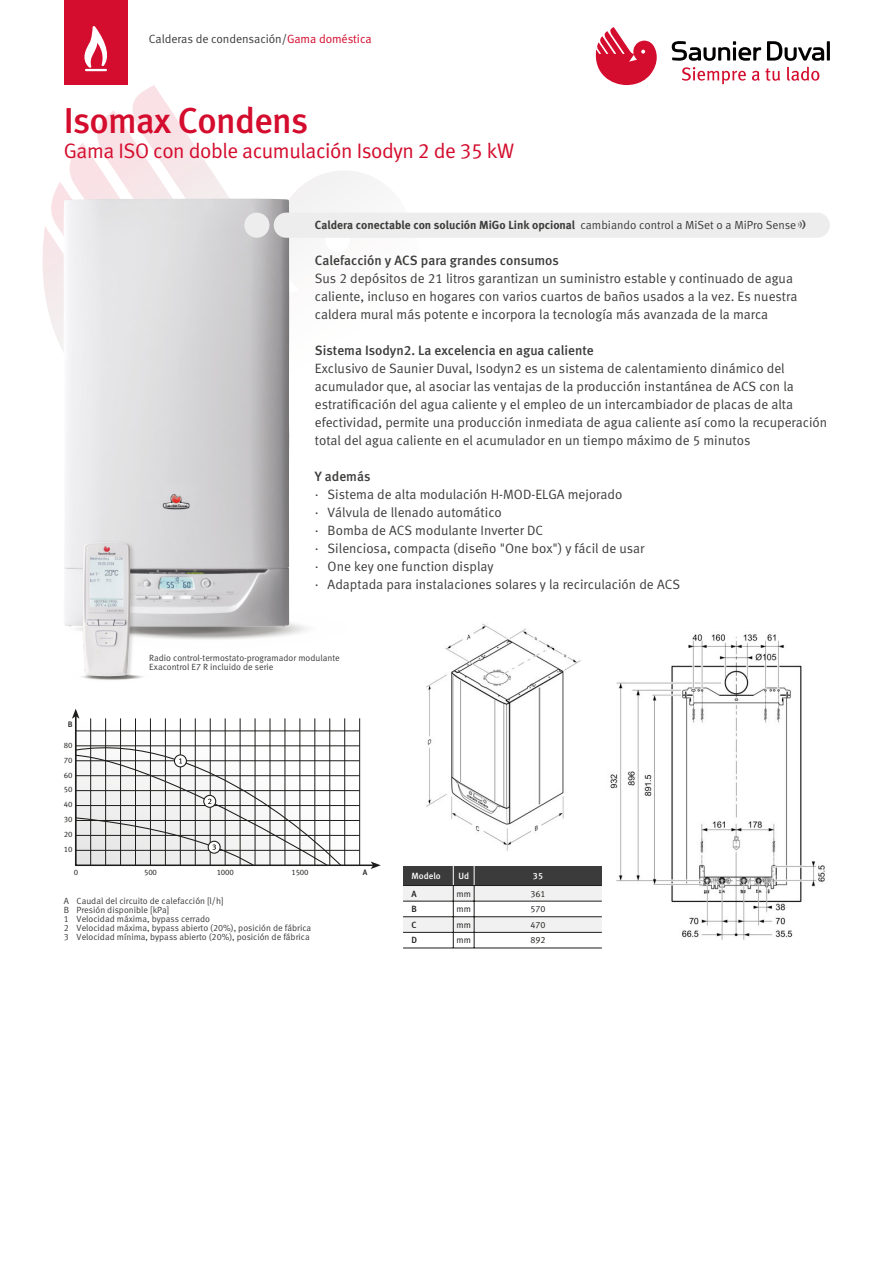
<style>
.page{position:relative;width:894px;height:1263px;background:#fff}
.page>*{position:absolute;margin:0;border:0;box-sizing:border-box;transform-origin:0 0}
.t1{font:36px "Meta Medium LF";letter-spacing:-.02em;color:#d40c2d}
.t2{font:21px "Meta Normal LF";letter-spacing:-.02em;color:#d40c2d}
.t3{font:13.5px/18px "Meta Normal LF";color:#3d3d3c}
.t4{font:13.5px "Meta Medium LF";color:#3d3d3c}
.t5{font:12px "Meta Normal LF";letter-spacing:-.005em;color:#3d3d3c}
.t6{font:11.7px "Meta Bold LF";color:#3d3d3c}
.t7{font:9px/9px "Meta Normal LF";color:#3c3b3b}
.t8{font:9px "Meta Normal LF";color:#1d1d1b}
.t9{font:9px "Meta Medium LF";color:#fff}
.t10{font:9px "Meta Medium LF";color:#1d1d1b}
.t11{font:7.95px "Meta Normal LF Caps";letter-spacing:-.025em;color:#1d1d1b}
.t12{font:7.95px "Meta Medium LF Caps";color:#1d1d1b}
.t13{font:4.5px "Interstate OT";color:#3d3d3c;scale:1.2 1}
.s1{color:#d40c2d}
.s2{font-family:"Meta Normal LF"}
.s3{font-size:7.8px}
.s4{font-size:11.25px}
</style>
<div class="page">
<svg style="left:681px;top:67px;width:64px;height:17px"></svg>
<svg style="left:752px;top:71px;width:7px;height:10px"></svg>
<svg style="left:765px;top:68px;width:14px;height:13px"></svg>
<svg style="left:787px;top:67px;width:32px;height:14px"></svg>
<svg style="left:671px;top:41px;width:89px;height:20px"></svg>
<svg style="left:767px;top:41px;width:56px;height:20px"></svg>
<hr style="left:826px;top:41px;width:3px;height:20px;background:#020000">
<svg style="left:595px;top:27px;width:62px;height:58px"></svg>
<div style="left:64px;top:0;width:64px;height:85px;background:#d40c2d"></div>
<hr style="left:85px;top:69px;width:22px;height:2px;background:#fff">
<svg style="left:84px;top:26px;width:23px;height:42px"></svg>
<svg style="left:63px;top:609px;width:284px;height:38px"></svg>
<svg style="left:43px;top:618px;width:234px;height:20px"></svg>
<svg style="left:42px;top:85px;width:365px;height:361px"></svg>
<img style="left:63px;top:199px;width:226px;height:428px">
<svg style="left:69px;top:671px;width:85px;height:11px"></svg>
<img style="left:81px;top:540px;width:54px;height:141px">
<img style="left:82px;top:542px;width:48px;height:134px">
<div style="left:273px;top:213px;width:556px;height:25px;background:#ededed;border-radius:13px"></div>
<div style="left:244px;top:213px;width:25px;height:25px;background:#ededed;border-radius:50%"></div>
<img style="left:426px;top:623px;width:155px;height:228px">
<img style="left:610px;top:634px;width:215px;height:306px">
<svg style="left:72px;top:709px;width:308px;height:160px"></svg>
<svg style="left:403px;top:866px;width:198px;height:82px"></svg>
<hr style="left:453px;top:885px;width:1px;height:63px;background:#1d1d1b">
<hr style="left:473px;top:885px;width:1px;height:63px;background:#1d1d1b">
<hr style="left:403px;top:885px;width:198px;height:1px;background:#1d1d1b">
<hr style="left:403px;top:901px;width:198px;height:1px;background:#1d1d1b">
<hr style="left:403px;top:916px;width:198px;height:1px;background:#1d1d1b">
<hr style="left:403px;top:932px;width:198px;height:1px;background:#1d1d1b">
<hr style="left:403px;top:948px;width:198px;height:1px;background:#1d1d1b">
<p class="t5" style="left:149px;top:33px;width:224px">Calderas de condensación/<span class="s1">Gama doméstica</span></p>
<h1 class="t1" style="left:64px;top:104px;width:246px">Isomax Condens</h1>
<h2 class="t2" style="left:64px;top:141px;width:451px">Gama ISO con doble acumulación Isodyn 2 de 35 kW</h2>
<p class="t6" style="left:315px;top:220px;width:482px">Caldera conectable con solución MiGo Link opcional <span class="s2">cambiando control a MiSet o a MiPro Sense</span></p>
<p class="t13" style="left:797px;top:223px;width:8px">)<span class="s3">)</span><span class="s4">)</span></p>
<p class="t4" style="left:315px;top:254px;width:245px">Calefacción y ACS para grandes consumos</p>
<p class="t3" style="left:315px;top:270px;width:484px">Sus 2 depósitos de 21 litros garantizan un suministro estable y continuado de agua caliente, incluso en hogares con varios cuartos de baños usados a la vez. Es nuestra caldera mural más potente e incorpora la tecnología más avanzada de la marca</p>
<p class="t4" style="left:315px;top:344px;width:280px">Sistema Isodyn2. La excelencia en agua caliente</p>
<p class="t3" style="left:315px;top:360px;width:513px">Exclusivo de Saunier Duval, Isodyn2 es un sistema de calentamiento dinámico del acumulador que, al asociar las ventajas de la producción instantánea de ACS con la estratificación del agua caliente y el empleo de un intercambiador de placas de alta efectividad, permite una producción inmediata de agua caliente así como la recuperación total del agua caliente en el acumulador en un tiempo máximo de 5 minutos</p>
<p class="t4" style="left:315px;top:470px;width:57px">Y además</p>
<p class="t3" style="left:315px;top:486px;width:366px">· Sistema de alta modulación H-MOD-ELGA mejorado<br>· Válvula de llenado automático<br>· Bomba de ACS modulante Inverter DC<br>· Silenciosa, compacta (diseño "One box") y fácil de usar<br>· One key one function display<br>· Adaptada para instalaciones solares y la recirculación de ACS</p>
<p class="t12" style="left:68px;top:721px;width:6px">B</p>
<p class="t11" style="left:64px;top:741px;width:10px">80</p>
<p class="t11" style="left:64px;top:756px;width:10px">70</p>
<p class="t11" style="left:64px;top:771px;width:10px">60</p>
<p class="t11" style="left:64px;top:786px;width:10px">50</p>
<p class="t11" style="left:64px;top:801px;width:10px">40</p>
<p class="t11" style="left:64px;top:816px;width:10px">30</p>
<p class="t11" style="left:64px;top:831px;width:10px">20</p>
<p class="t11" style="left:64px;top:846px;width:10px">10</p>
<p class="t11" style="left:74px;top:868px;width:6px">0</p>
<p class="t7" style="left:149px;top:654px;width:192px">Radio control-termostato-programador modulante<br>Exacontrol E7 R incluido de serie</p>
<p class="t11" style="left:144px;top:868px;width:14px">500</p>
<p class="t11" style="left:217px;top:868px;width:19px">1000</p>
<p class="t11" style="left:291px;top:868px;width:19px">1500</p>
<p class="t12" style="left:363px;top:868px;width:6px">A</p>
<p class="t7" style="left:64px;top:897px;width:249px">A Caudal del circuito de calefacción [l/h]<br>B Presión disponible [kPa]<br>1 Velocidad máxima, bypass cerrado<br>2 Velocidad máxima, bypass abierto (20%), posición de fábrica 3 Velocidad mínima, bypass abierto (20%), posición de fábrica</p>
<p class="t9" style="left:411px;top:872px;width:31px">Modelo</p>
<p class="t9" style="left:458px;top:872px;width:12px">Ud</p>
<p class="t9" style="left:532px;top:872px;width:12px">35</p>
<p class="t10" style="left:411px;top:889px;width:7px">A</p>
<p class="t8" style="left:456px;top:889px;width:16px">mm</p>
<p class="t8" style="left:530px;top:889px;width:17px">361</p>
<p class="t10" style="left:411px;top:905px;width:7px">B</p>
<p class="t8" style="left:456px;top:905px;width:16px">mm</p>
<p class="t8" style="left:530px;top:905px;width:17px">570</p>
<p class="t10" style="left:411px;top:921px;width:7px">C</p>
<p class="t8" style="left:456px;top:921px;width:16px">mm</p>
<p class="t8" style="left:530px;top:921px;width:17px">470</p>
<p class="t10" style="left:411px;top:936px;width:7px">D</p>
<p class="t8" style="left:456px;top:936px;width:16px">mm</p>
<p class="t8" style="left:530px;top:936px;width:17px">892</p>
</div>
